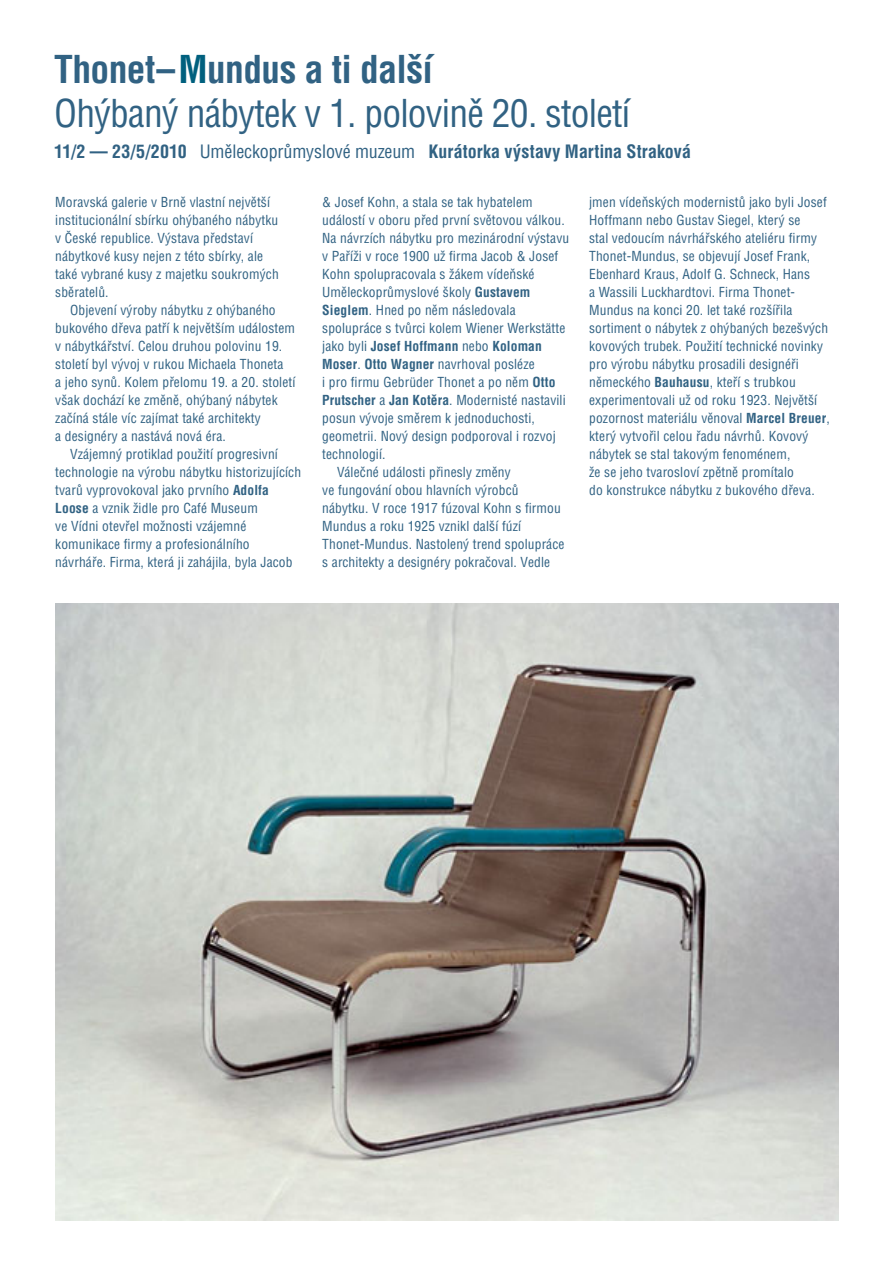
<style>
.page{position:relative;width:893px;height:1263px;background:#fff}
.page>*{position:absolute;margin:0;border:0;box-sizing:border-box;transform-origin:0 0}
.t1{font:37.5px/43.5px "Helvetica Cond CE";letter-spacing:-.02em;color:#316283}
.t2{font:700 18px "Helvetica Cond CE";letter-spacing:.005em;color:#316283}
.t3{font:13.5px/18px "Helvetica Cond CE";letter-spacing:.01em;color:#316283}
.t4{font:700 13.5px "Helvetica Cond CE";letter-spacing:.01em;color:#316283}
.s1{font-weight:700}
.s2{font-weight:700;color:#00607e}
.s3{font-weight:400}
</style>
<div class="page">
<img style="left:55px;top:604px;width:783px;height:616px">
<h1 class="t1" style="left:54px;top:50px;width:578px"><span class="s1">Thonet–</span><span class="s2">M</span><span class="s1">undus a ti další<br></span>Ohýbaný nábytek v 1. polovině 20. století</h1>
<h2 class="t2" style="left:54px;top:144px;width:638px">11/2 — 23/5/2010 <span class="s3">Uměleckoprůmyslové muzeum</span> Kurátorka výstavy Martina Straková</h2>
<p class="t3" style="left:55px;top:194px;width:225px">Moravská galerie v Brně vlastní největší institucionální sbírku ohýbaného nábytku v České republice. Výstava představí nábytkové kusy nejen z této sbírky, ale také vybrané kusy z majetku soukromých sběratelů.</p>
<p class="t3" style="left:55px;top:302px;width:242px;text-indent:15px">Objevení výroby nábytku z ohýbaného bukového dřeva patří k největším událostem v nábytkářství. Celou druhou polovinu 19. století byl vývoj v rukou Michaela Thoneta<br>a jeho synů. Kolem přelomu 19. a 20. století však dochází ke změně, ohýbaný nábytek začíná stále víc zajímat také architekty<br>a designéry a nastává nová éra.</p>
<p class="t3" style="left:55px;top:446px;width:247px;text-indent:15px">Vzájemný protiklad použití progresivní technologie na výrobu nábytku historizujících tvarů vyprovokoval jako prvního <span class="s1">Adolfa Loose</span> a vznik židle pro Café Museum<br>ve Vídni otevřel možnosti vzájemné komunikace firmy a profesionálního návrháře. Firma, která ji zahájila, byla Jacob</p>
<p class="t3" style="left:322px;top:194px;width:212px">&amp; Josef Kohn, a stala se tak hybatelem</p>
<p class="t3" style="left:322px;top:212px;width:244px">událostí v oboru před první světovou válkou.</p>
<p class="t3" style="left:322px;top:230px;width:248px">Na návrzích nábytku pro mezinárodní výstavu</p>
<p class="t3" style="left:322px;top:248px;width:238px">v Paříži v roce 1900 už firma Jacob &amp; Josef</p>
<p class="t3" style="left:322px;top:266px;width:214px">Kohn spolupracovala s žákem vídeňské</p>
<p class="t3" style="left:322px;top:284px;width:210px">Uměleckoprůmyslové školy <span class="s1">Gustavem</span></p>
<p class="t3" style="left:322px;top:302px;width:195px"><span class="s1">Sieglem</span>. Hned po něm následovala</p>
<p class="t3" style="left:322px;top:320px;width:245px">spolupráce s tvůrci kolem Wiener Werkstätte</p>
<p class="t4" style="left:322px;top:340px;width:221px"><span class="s3">jako byli</span> Josef Hoffmann <span class="s3">nebo</span> Koloman</p>
<p class="t3" style="left:322px;top:356px;width:214px"><span class="s1">Moser</span>. <span class="s1">Otto Wagner</span> navrhoval posléze</p>
<p class="t3" style="left:322px;top:374px;width:235px">i pro firmu Gebrüder Thonet a po něm <span class="s1">Otto</span></p>
<p class="t3" style="left:322px;top:392px;width:245px"><span class="s1">Prutscher</span> a <span class="s1">Jan Kotěra</span>. Modernisté nastavili</p>
<p class="t3" style="left:322px;top:410px;width:214px">posun vývoje směrem k jednoduchosti,</p>
<p class="t3" style="left:322px;top:428px;width:235px">geometrii. Nový design podporoval i rozvoj</p>
<p class="t3" style="left:322px;top:446px;width:65px">technologií.</p>
<p class="t3" style="left:337px;top:464px;width:175px">Válečné události přinesly změny</p>
<p class="t3" style="left:322px;top:482px;width:198px">ve fungování obou hlavních výrobců</p>
<p class="t3" style="left:322px;top:500px;width:240px">nábytku. V roce 1917 fúzoval Kohn s firmou</p>
<p class="t3" style="left:322px;top:518px;width:200px">Mundus a roku 1925 vznikl další fúzí</p>
<p class="t3" style="left:322px;top:536px;width:244px">Thonet-Mundus. Nastolený trend spolupráce</p>
<p class="t3" style="left:322px;top:554px;width:229px">s architekty a designéry pokračoval. Vedle</p>
<p class="t3" style="left:589px;top:194px;width:242px">jmen vídeňských modernistů jako byli Josef Hoffmann nebo Gustav Siegel, který se<br>stal vedoucím návrhářského ateliéru firmy Thonet-Mundus, se objevují Josef Frank, Ebenhard Kraus, Adolf G. Schneck, Hans<br>a Wassili Luckhardtovi. Firma Thonet-Mundus na konci 20. let také rozšířila sortiment o nábytek z ohýbaných bezešvých kovových trubek. Použití technické novinky pro výrobu nábytku prosadili designéři německého <span class="s1">Bauhausu</span>, kteří s trubkou experimentovali už od roku 1923. Největší pozornost materiálu věnoval <span class="s1">Marcel Breuer</span>, který vytvořil celou řadu návrhů. Kovový nábytek se stal takovým fenoménem,<br>že se jeho tvarosloví zpětně promítalo<br>do konstrukce nábytku z bukového dřeva.</p>
</div>
